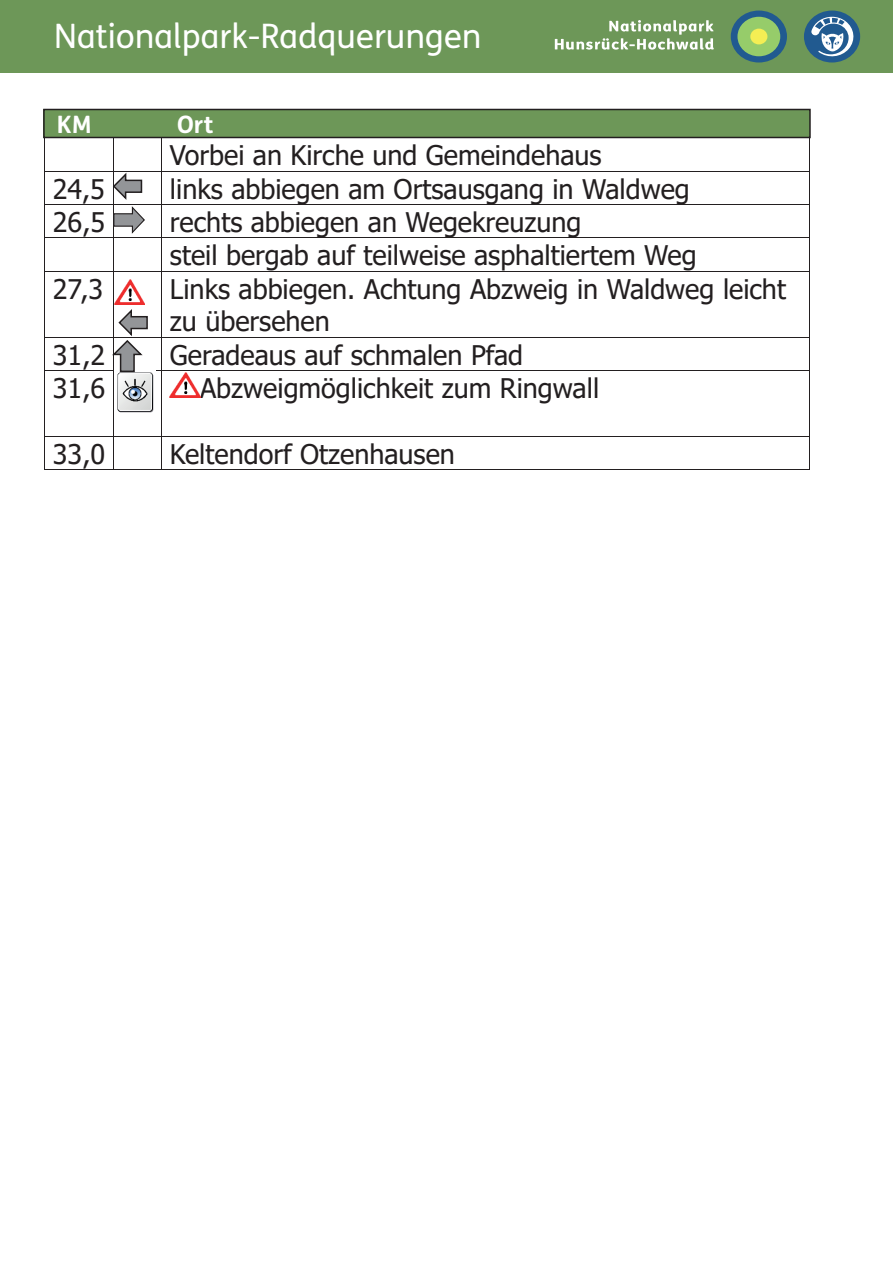
<style>
.page{position:relative;width:893px;height:1263px;background:#fff}
.page>*{position:absolute;margin:0;border:0;box-sizing:border-box;transform-origin:0 0}
.t1{font:33.75px "FS Me";letter-spacing:-.005em;color:#fff}
.t2{font:27px/33.3px "Tahoma";color:#231f20}
.t3{font:700 24px "FS Me";color:#fff}
</style>
<div class="page">
<div style="left:0;top:0;width:893px;height:73px;background:#6d9758"></div>
<div style="left:731px;top:11px;width:56px;height:52px;background:#215a90;border-radius:50%"></div>
<div style="left:737px;top:17px;width:43px;height:39px;background:#96cc6a;border-radius:50%"></div>
<svg style="left:750px;top:29px;width:17px;height:15px"></svg>
<svg style="left:555px;top:20px;width:159px;height:30px"></svg>
<svg style="left:804px;top:11px;width:56px;height:52px"></svg>
<hr style="left:44px;top:138px;width:1px;height:33px;background:#231f20">
<hr style="left:113px;top:138px;width:1px;height:33px;background:#231f20">
<hr style="left:161px;top:138px;width:1px;height:33px;background:#231f20">
<hr style="left:809px;top:138px;width:1px;height:33px;background:#231f20">
<hr style="left:45px;top:171px;width:68px;height:1px;background:#231f20">
<hr style="left:114px;top:171px;width:47px;height:1px;background:#231f20">
<hr style="left:162px;top:171px;width:647px;height:1px;background:#231f20">
<hr style="left:44px;top:172px;width:1px;height:32px;background:#231f20">
<hr style="left:161px;top:172px;width:1px;height:32px;background:#231f20">
<hr style="left:809px;top:172px;width:1px;height:32px;background:#231f20">
<hr style="left:45px;top:204px;width:68px;height:1px;background:#231f20">
<hr style="left:114px;top:204px;width:47px;height:1px;background:#231f20">
<hr style="left:162px;top:204px;width:647px;height:1px;background:#231f20">
<hr style="left:44px;top:205px;width:1px;height:33px;background:#231f20">
<hr style="left:161px;top:205px;width:1px;height:33px;background:#231f20">
<hr style="left:809px;top:205px;width:1px;height:33px;background:#231f20">
<hr style="left:45px;top:238px;width:68px;height:1px;background:#231f20">
<hr style="left:114px;top:238px;width:47px;height:1px;background:#231f20">
<hr style="left:162px;top:238px;width:647px;height:1px;background:#231f20">
<hr style="left:44px;top:238px;width:1px;height:33px;background:#231f20">
<hr style="left:113px;top:238px;width:1px;height:33px;background:#231f20">
<hr style="left:161px;top:238px;width:1px;height:33px;background:#231f20">
<hr style="left:809px;top:238px;width:1px;height:33px;background:#231f20">
<hr style="left:45px;top:271px;width:68px;height:1px;background:#231f20">
<hr style="left:114px;top:271px;width:47px;height:1px;background:#231f20">
<hr style="left:162px;top:271px;width:647px;height:1px;background:#231f20">
<hr style="left:44px;top:272px;width:1px;height:65px;background:#231f20">
<hr style="left:113px;top:272px;width:1px;height:65px;background:#231f20">
<hr style="left:161px;top:272px;width:1px;height:65px;background:#231f20">
<hr style="left:809px;top:272px;width:1px;height:65px;background:#231f20">
<hr style="left:45px;top:337px;width:68px;height:1px;background:#231f20">
<hr style="left:114px;top:337px;width:47px;height:1px;background:#231f20">
<hr style="left:162px;top:337px;width:647px;height:1px;background:#231f20">
<hr style="left:44px;top:338px;width:1px;height:32px;background:#231f20">
<hr style="left:161px;top:338px;width:1px;height:32px;background:#231f20">
<hr style="left:809px;top:338px;width:1px;height:32px;background:#231f20">
<hr style="left:45px;top:370px;width:68px;height:1px;background:#231f20">
<hr style="left:114px;top:370px;width:47px;height:1px;background:#231f20">
<hr style="left:162px;top:370px;width:647px;height:1px;background:#231f20">
<hr style="left:44px;top:371px;width:1px;height:65px;background:#231f20">
<hr style="left:113px;top:371px;width:1px;height:65px;background:#231f20">
<hr style="left:161px;top:371px;width:1px;height:65px;background:#231f20">
<hr style="left:809px;top:371px;width:1px;height:65px;background:#231f20">
<hr style="left:45px;top:436px;width:68px;height:1px;background:#231f20">
<hr style="left:114px;top:436px;width:47px;height:1px;background:#231f20">
<hr style="left:162px;top:436px;width:647px;height:1px;background:#231f20">
<hr style="left:44px;top:437px;width:1px;height:32px;background:#231f20">
<hr style="left:45px;top:469px;width:68px;height:1px;background:#231f20">
<hr style="left:113px;top:437px;width:1px;height:32px;background:#231f20">
<hr style="left:114px;top:469px;width:47px;height:1px;background:#231f20">
<hr style="left:161px;top:437px;width:1px;height:32px;background:#231f20">
<hr style="left:162px;top:469px;width:647px;height:1px;background:#231f20">
<hr style="left:809px;top:437px;width:1px;height:32px;background:#231f20">
<img style="left:114px;top:279px;width:30px;height:25px">
<img style="left:117px;top:372px;width:37px;height:41px">
<img style="left:170px;top:373px;width:30px;height:25px">
<svg style="left:112px;top:171px;width:34px;height:68px"></svg>
<svg style="left:112px;top:309px;width:37px;height:64px"></svg>
<div style="left:44px;top:109px;width:766px;height:28px;background:#6d9758"></div>
<div style="left:43px;top:109px;width:768px;height:29px;border:2px solid #231f20"></div>
<p class="t1" style="left:54px;top:12px;width:429px">Nationalpark-Radquerungen</p>
<p class="t3" style="left:57px;top:106px;width:36px">KM</p>
<p class="t3" style="left:177px;top:106px;width:38px">Ort</p>
<p class="t2" style="left:170px;top:140px;width:433px">Vorbei an Kirche und Gemeindehaus</p>
<p class="t2" style="left:53px;top:174px;width:54px">24,5</p>
<p class="t2" style="left:170px;top:174px;width:521px">links abbiegen am Ortsausgang in Waldweg</p>
<p class="t2" style="left:53px;top:207px;width:54px">26,5</p>
<p class="t2" style="left:170px;top:207px;width:528px">rechts abbiegen an Wegekreuzung<br>steil bergab auf teilweise asphaltiertem Weg</p>
<p class="t2" style="left:53px;top:274px;width:52px">27,3</p>
<p class="t2" style="left:170px;top:274px;width:618px;line-height:32.7px">Links abbiegen. Achtung Abzweig in Waldweg leicht zu übersehen</p>
<p class="t2" style="left:53px;top:340px;width:54px">31,2</p>
<p class="t2" style="left:170px;top:340px;width:355px">Geradeaus auf schmalen Pfad</p>
<p class="t2" style="left:53px;top:373px;width:54px">31,6</p>
<p class="t2" style="left:200px;top:373px;width:401px">Abzweigmöglichkeit zum Ringwall</p>
<p class="t2" style="left:53px;top:439px;width:54px">33,0</p>
<p class="t2" style="left:170px;top:439px;width:287px">Keltendorf Otzenhausen</p>
</div>
